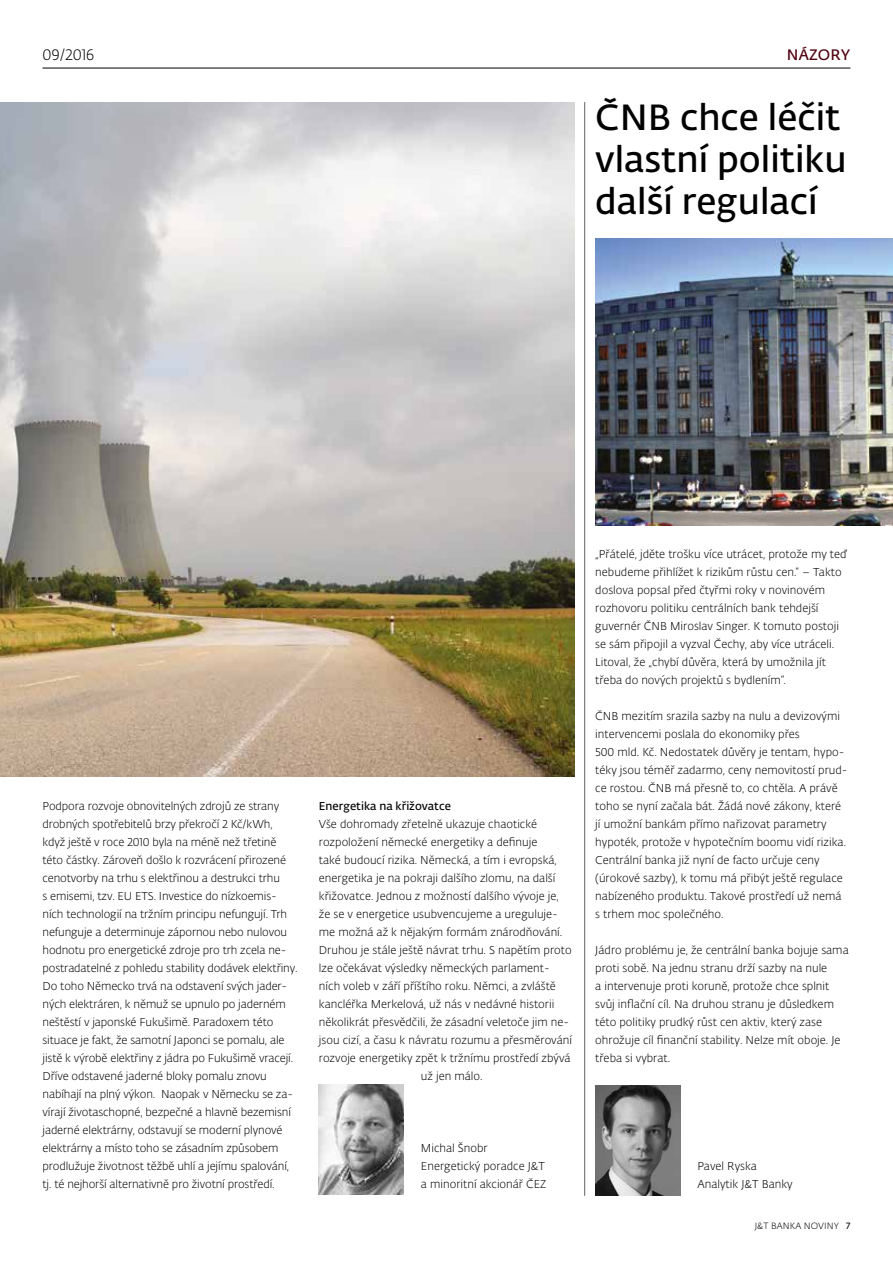
<style>
.page{position:relative;width:893px;height:1263px;background:#fff}
.page>*{position:absolute;margin:0;border:0;box-sizing:border-box;transform-origin:0 0}
.t1{font:600 36px/42px "Fedra Sans Alt Pro";color:#000}
.t2{font:300 15px "Fedra Sans Alt Pro";letter-spacing:.01em;color:#000}
.t3{font:600 15px "Fedra Sans Alt Pro";letter-spacing:.01em;color:#510210}
.t4{font:300 11.25px/18px "Fedra Sans Alt Pro";color:#000}
.t5{font:600 11.25px "Fedra Sans Alt Pro";color:#000}
.t6{font:300 9px "Fedra Sans Alt Pro";letter-spacing:.01em;color:#000}
.s1{font-weight:600}
</style>
<div class="page">
<hr style="left:43px;top:68px;width:807px;height:1px;background:#000">
<hr style="left:584px;top:102px;width:1px;height:1094px;background:#646363">
<img style="left:595px;top:1085px;width:85px;height:111px">
<img style="left:319px;top:1084px;width:85px;height:111px">
<img style="left:0;top:102px;width:574px;height:674px">
<img style="left:595px;top:238px;width:298px;height:287px">
<h2 class="t2" style="left:43px;top:44px;width:53px">09/2016</h2>
<h2 class="t3" style="left:787px;top:43px;width:65px">NÁZORY</h2>
<h1 class="t1" style="left:595px;top:95px;width:253px">ČNB chce léčit vlastní politiku další regulací</h1>
<p class="t4" style="left:43px;top:797px;width:257px">Podpora rozvoje obnovitelných zdrojů ze strany drobných spotřebitelů brzy překročí 2 Kč/kWh, když ještě v roce 2010 byla na méně než třetině této částky. Zároveň došlo k rozvrácení přirozené cenotvorby na trhu s elektřinou a destrukci trhu<br>s emisemi, tzv. EU ETS. Investice do nízkoemis&shy;ních technologií na tržním principu nefungují. Trh nefunguje a determinuje zápornou nebo nulovou hodnotu pro energetické zdroje pro trh zcela ne&shy;postradatelné z pohledu stability dodávek elektřiny.<br>Do toho Německo trvá na odstavení svých jader&shy;ných elektráren, k němuž se upnulo po jaderném neštěstí v japonské Fukušimě. Paradoxem této situace je fakt, že samotní Japonci se pomalu, ale jistě k výrobě elektřiny z jádra po Fukušimě vracejí.<br>Dříve odstavené jaderné bloky pomalu znovu nabíhají na plný výkon. Naopak v Německu se za&shy;vírají životaschopné, bezpečné a hlavně bezemisní jaderné elektrárny, odstavují se moderní plynové elektrárny a místo toho se zásadním způsobem prodlužuje životnost těžbě uhlí a jejímu spalování, tj. té nejhorší alternativně pro životní prostředí.</p>
<p class="t5" style="left:319px;top:798px;width:134px">Energetika na křižovatce</p>
<p class="t4" style="left:319px;top:815px;width:220px">Vše dohromady zřetelně ukazuje chaotické</p>
<p class="t4" style="left:319px;top:833px;width:220px">rozpoložení německé energetiky a definuje</p>
<p class="t4" style="left:319px;top:851px;width:239px">také budoucí rizika. Německá, a tím i evropská,</p>
<p class="t4" style="left:319px;top:869px;width:238px">energetika je na pokraji dalšího zlomu, na další</p>
<p class="t4" style="left:319px;top:887px;width:241px">křižovatce. Jednou z možností dalšího vývoje je,</p>
<p class="t4" style="left:319px;top:905px;width:241px">že se v energetice usubvencujeme a ureguluje-</p>
<p class="t4" style="left:319px;top:923px;width:245px">me možná až k nějakým formám znárodňování.</p>
<p class="t4" style="left:319px;top:941px;width:254px">Druhou je stále ještě návrat trhu. S napětím proto</p>
<p class="t4" style="left:319px;top:959px;width:232px">lze očekávat výsledky německých parlament-</p>
<p class="t4" style="left:319px;top:977px;width:239px">ních voleb v září příštího roku. Němci, a zvláště</p>
<p class="t4" style="left:319px;top:995px;width:237px">kancléřka Merkelová, už nás v nedávné historii</p>
<p class="t4" style="left:319px;top:1013px;width:252px">několikrát přesvědčili, že zásadní veletoče jim ne-</p>
<p class="t4" style="left:319px;top:1031px;width:255px">jsou cizí, a času k návratu rozumu a přesměrování</p>
<p class="t4" style="left:319px;top:1049px;width:253px">rozvoje energetiky zpět k tržnímu prostředí zbývá</p>
<p class="t4" style="left:421px;top:1067px;width:63px">už jen málo.</p>
<p class="t4" style="left:421px;top:1139px;width:127px">Michal Šnobr<br>Energetický poradce J&amp;T a minoritní akcionář ČEZ</p>
<p class="t4" style="left:595px;top:545px;width:253px">„Přátelé, jděte trošku více utrácet, protože my teď nebudeme přihlížet k rizikům růstu cen.“ – Takto doslova popsal před čtyřmi roky v novinovém rozhovoru politiku centrálních bank tehdejší guvernér ČNB Miroslav Singer. K tomuto postoji se sám připojil a vyzval Čechy, aby více utráceli.<br>Litoval, že „chybí důvěra, která by umožnila jít třeba do nových projektů s bydlením“.</p>
<p class="t4" style="left:595px;top:707px;width:254px">ČNB mezitím srazila sazby na nulu a devizovými intervencemi poslala do ekonomiky přes<br>500 mld. Kč. Nedostatek důvěry je tentam, hypo&shy;téky jsou téměř zadarmo, ceny nemovitostí prud&shy;ce rostou. ČNB má přesně to, co chtěla. A právě toho se nyní začala bát. Žádá nové zákony, které jí umožní bankám přímo nařizovat parametry hypoték, protože v hypotečním boomu vidí rizika.<br>Centrální banka již nyní de facto určuje ceny (úrokové sazby), k tomu má přibýt ještě regulace nabízeného produktu. Takové prostředí už nemá s trhem moc společného.</p>
<p class="t4" style="left:595px;top:941px;width:255px">Jádro problému je, že centrální banka bojuje sama proti sobě. Na jednu stranu drží sazby na nule<br>a intervenuje proti koruně, protože chce splnit svůj inflační cíl. Na druhou stranu je důsledkem této politiky prudký růst cen aktiv, který zase ohrožuje cíl finanční stability. Nelze mít oboje. Je třeba si vybrat.</p>
<p class="t4" style="left:697px;top:1157px;width:97px">Pavel Ryska<br>Analytik J&amp;T Banky</p>
<p class="t6" style="left:755px;top:1220px;width:97px">J&amp;T BANKA NOVINY <span class="s1">7</span></p>
</div>
